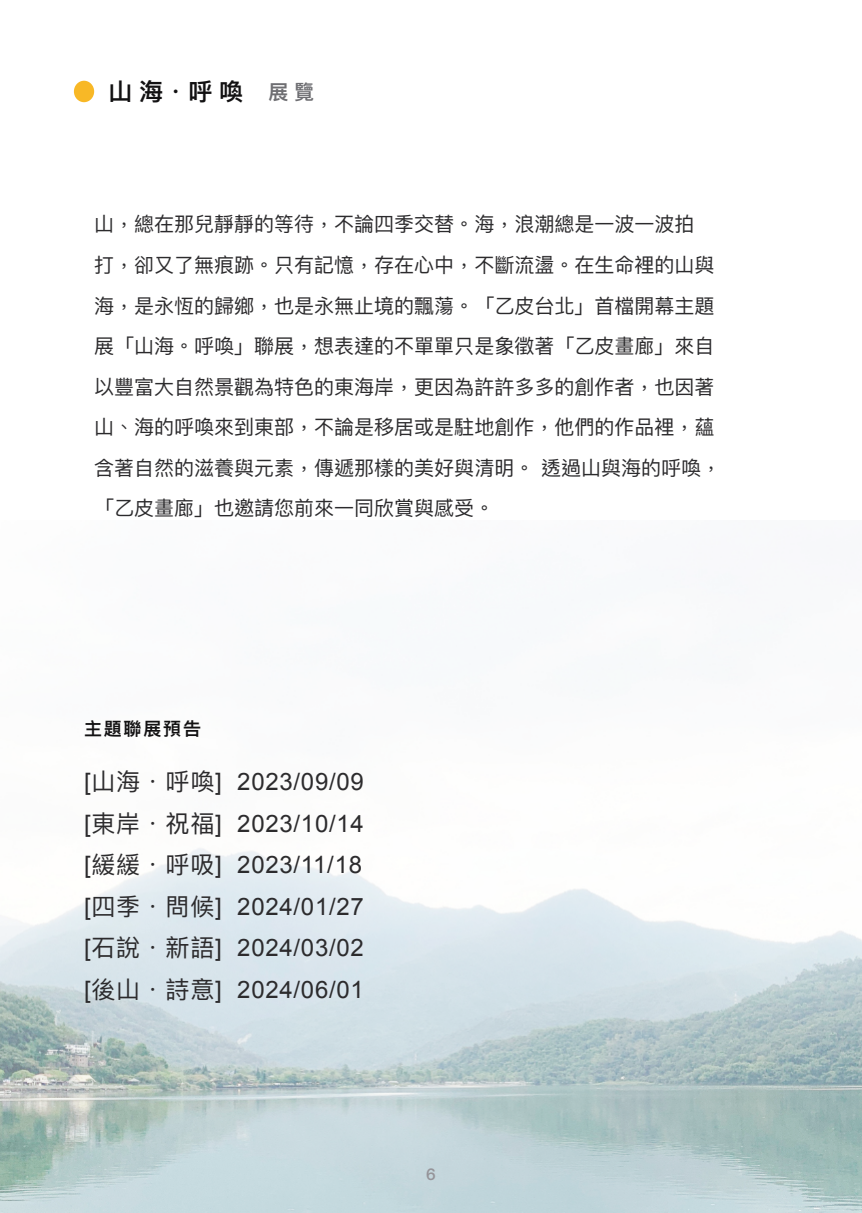
<style>
.page{position:relative;width:862px;height:1213px;background:#fff}
.page>*{position:absolute;margin:0;border:0;box-sizing:border-box;transform-origin:0 0}
.t1{font:24px/41.4px "Arial";letter-spacing:.03em;color:#2c2b2d;text-align:justify}
.t2{font:600 24px "Ping Fang TC";color:#121112}
.t3{font:20px/40.6px "Ping Fang TC";color:#2c2b2d}
.t4{font:600 18px "Ping Fang TC";letter-spacing:.1em;color:#121112}
.t5{font:600 16px "Ping Fang TC";color:#959499}
.s1{font-size:20px;color:#6e6e72}
.s2{font-family:"Ping Fang TC"}
</style>
<div class="page">
<img style="left:0;top:848px;width:862px;height:365px">
<div style="left:74px;top:81px;width:20px;height:21px;background:#f8b826;border-radius:50%"></div>
<p class="t2" style="left:108px;top:80px;width:207px">山海·呼喚 <span class="s1">展覽</span></p>
<p class="t3" style="left:94px;top:204px;width:628px">山，總在那兒靜靜的等待，不論四季交替。海，浪潮總是一波一波拍<br>打，卻又了無痕跡。只有記憶，存在心中，不斷流盪。在生命裡的山與海，是永恆的歸鄉，也是永無止境的飄蕩。「乙皮台北」首檔開幕主題展「山海。呼喚」聯展，想表達的不單單只是象徵著「乙皮畫廊」來自以豐富大自然景觀為特色的東海岸，更因為許許多多的創作者，也因著山、海的呼喚來到東部，不論是移居或是駐地創作，他們的作品裡，蘊含著自然的滋養與元素，傳遞那樣的美好與清明。 透過山與海的呼喚，「乙皮畫廊」也邀請您前來一同欣賞與感受。</p>
<p class="t4" style="left:84px;top:720px;width:118px">主題聯展預告</p>
<p class="t1" style="left:84px;top:764px;width:281px">[<span class="s2">山海．呼喚</span>] 2023/09/09 [<span class="s2">東岸．祝福</span>] 2023/10/14 [<span class="s2">緩緩．呼吸</span>] 2023/11/18 [<span class="s2">四季．問候</span>] 2024/01/27 [<span class="s2">石說．新語</span>] 2024/03/02 [<span class="s2">後山．詩意</span>] 2024/06/01</p>
<p class="t5" style="left:426px;top:1167px;width:11px">6</p>
</div>
